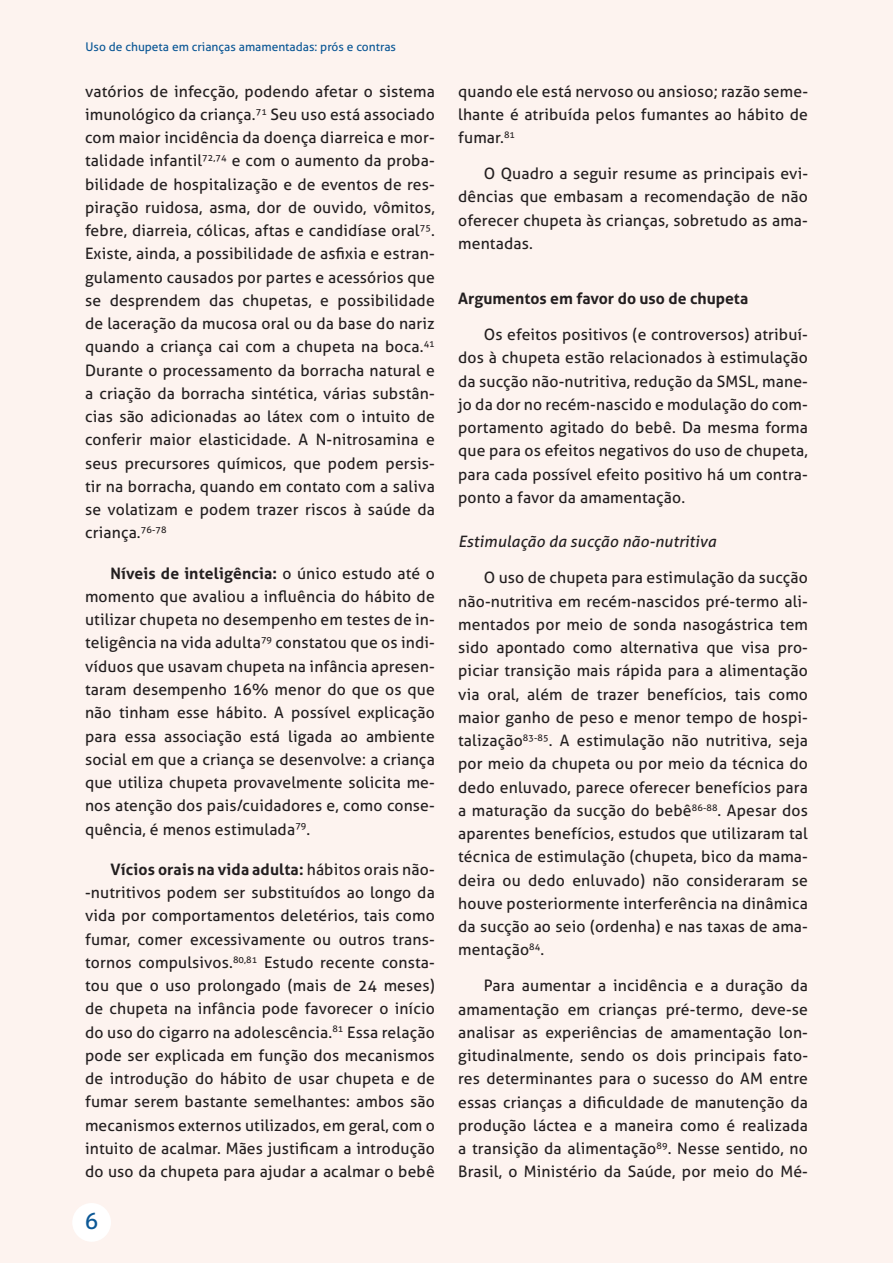
<style>
.page{position:relative;width:893px;height:1263px;background:#fdf3ef}
.page>*{position:absolute;margin:0;border:0;box-sizing:border-box;transform-origin:0 0}
.t1{font:22.5px "Aller";color:#0c5896}
.t2{font:15.75px/23.2px "Aller";letter-spacing:.01em;color:#231f20;text-align:justify}
.t3{font:italic 15.75px "Aller";letter-spacing:.01em;color:#231f20}
.t4{font:700 15.75px "Aller";color:#231f20}
.t5{font:12px "Aller";color:#0c5896}
.s1{font-weight:700}
</style>
<div class="page">
<div style="left:72px;top:1203px;width:39px;height:39px;background:#fff;border-radius:50%"></div>
<p class="t5" style="left:85px;top:39px;width:312px">Uso de chupeta em crianças amamentadas: prós e contras</p>
<p class="t2" style="left:85px;top:80px;width:351px">vatórios de infecção, podendo afetar o sistema imunológico da criança.<sup>71</sup> Seu uso está associado com maior incidência da doença diarreica e mor&shy;talidade infantil<sup>72,74</sup> e com o aumento da proba&shy;bilidade de hospitalização e de eventos de res&shy;piração ruidosa, asma, dor de ouvido, vômitos, febre, diarreia, cólicas, aftas e candidíase oral<sup>75</sup>.<br>Existe, ainda, a possibilidade de asfixia e estran&shy;gulamento causados por partes e acessórios que se desprendem das chupetas, e possibilidade de laceração da mucosa oral ou da base do nariz quando a criança cai com a chupeta na boca.<sup>41<br></sup>Durante o processamento da borracha natural e a criação da borracha sintética, várias substân&shy;cias são adicionadas ao látex com o intuito de conferir maior elasticidade. A N-nitrosamina e seus precursores químicos, que podem persis&shy;tir na borracha, quando em contato com a saliva se volatizam e podem trazer riscos à saúde da criança.<sup>76-78</sup></p>
<p class="t2" style="left:85px;top:562px;width:351px;text-indent:26px"><span class="s1">Níveis de inteligência:</span> o único estudo até o momento que avaliou a influência do hábito de utilizar chupeta no desempenho em testes de in&shy;teligência na vida adulta<sup>79</sup> constatou que os indi&shy;víduos que usavam chupeta na infância apresen&shy;taram desempenho 16% menor do que os que não tinham esse hábito. A possível explicação para essa associação está ligada ao ambiente social em que a criança se desenvolve: a criança que utiliza chupeta provavelmente solicita me&shy;nos atenção dos pais/cuidadores e, como conse&shy;quência, é menos estimulada<sup>79</sup>.</p>
<p class="t2" style="left:85px;top:858px;width:351px;text-indent:26px"><span class="s1">Vícios orais na vida adulta:</span> hábitos orais não--nutritivos podem ser substituídos ao longo da vida por comportamentos deletérios, tais como fumar, comer excessivamente ou outros trans&shy;tornos compulsivos.<sup>80,81</sup> Estudo recente consta&shy;tou que o uso prolongado (mais de 24 meses) de chupeta na infância pode favorecer o início do uso do cigarro na adolescência.<sup>81</sup> Essa relação pode ser explicada em função dos mecanismos de introdução do hábito de usar chupeta e de fumar serem bastante semelhantes: ambos são mecanismos externos utilizados, em geral, com o intuito de acalmar. Mães justificam a introdução do uso da chupeta para ajudar a acalmar o bebê</p>
<h1 class="t1" style="left:85px;top:1207px;width:15px">6</h1>
<p class="t2" style="left:458px;top:80px;width:351px">quando ele está nervoso ou ansioso; razão seme&shy;lhante é atribuída pelos fumantes ao hábito de fumar.<sup>81</sup></p>
<p class="t2" style="left:458px;top:162px;width:351px;text-indent:26px">O Quadro a seguir resume as principais evi&shy;dências que embasam a recomendação de não oferecer chupeta às crianças, sobretudo as ama&shy;mentadas.</p>
<p class="t4" style="left:458px;top:289px;width:292px">Argumentos em favor do uso de chupeta</p>
<p class="t2" style="left:458px;top:323px;width:351px;text-indent:26px">Os efeitos positivos (e controversos) atribuí&shy;dos à chupeta estão relacionados à estimulação da sucção não-nutritiva, redução da SMSL, mane&shy;jo da dor no recém-nascido e modulação do com&shy;portamento agitado do bebê. Da mesma forma que para os efeitos negativos do uso de chupeta, para cada possível efeito positivo há um contra&shy;ponto a favor da amamentação.</p>
<p class="t3" style="left:458px;top:533px;width:259px">Estimulação da sucção não-nutritiva</p>
<p class="t2" style="left:458px;top:566px;width:351px;text-indent:26px">O uso de chupeta para estimulação da sucção não-nutritiva em recém-nascidos pré-termo ali&shy;mentados por meio de sonda nasogástrica tem sido apontado como alternativa que visa pro&shy;piciar transição mais rápida para a alimentação via oral, além de trazer benefícios, tais como maior ganho de peso e menor tempo de hospi&shy;talização<sup>83-85</sup>. A estimulação não nutritiva, seja por meio da chupeta ou por meio da técnica do dedo enluvado, parece oferecer benefícios para a maturação da sucção do bebê<sup>86-88</sup>. Apesar dos aparentes benefícios, estudos que utilizaram tal técnica de estimulação (chupeta, bico da mama&shy;deira ou dedo enluvado) não consideraram se houve posteriormente interferência na dinâmica da sucção ao seio (ordenha) e nas taxas de ama&shy;mentação<sup>84</sup>.</p>
<p class="t2" style="left:458px;top:974px;width:351px;text-indent:26px">Para aumentar a incidência e a duração da amamentação em crianças pré-termo, deve-se analisar as experiências de amamentação lon&shy;gitudinalmente, sendo os dois principais fato&shy;res determinantes para o sucesso do AM entre essas crianças a dificuldade de manutenção da produção láctea e a maneira como é realizada a transição da alimentação<sup>89</sup>. Nesse sentido, no Brasil, o Ministério da Saúde, por meio do Mé-</p>
</div>
